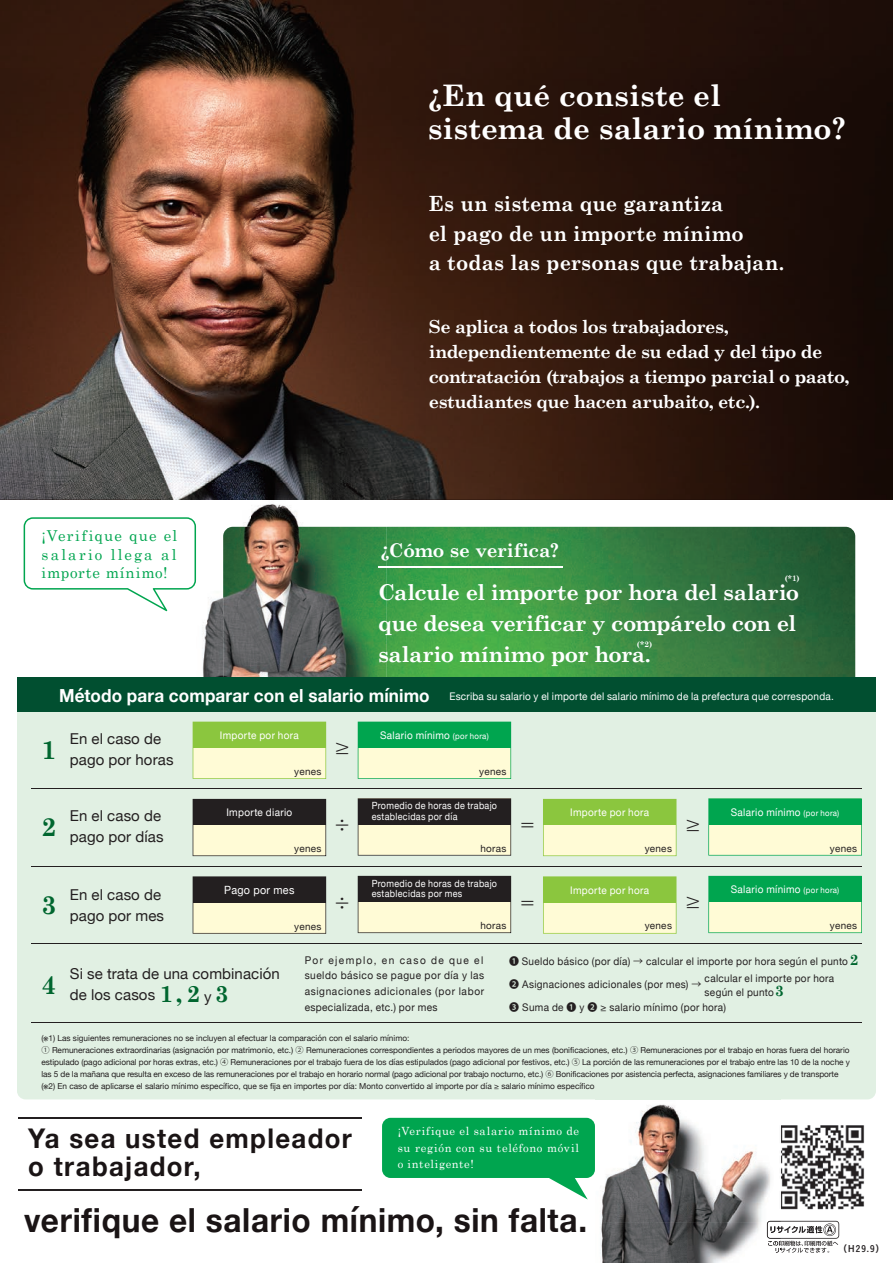
<style>
.page{position:relative;width:893px;height:1263px;background:#fff}
.page>*{position:absolute;margin:0;border:0;box-sizing:border-box;transform-origin:0 0}
.t1{font:700 33.15px "Helvetica Neue";letter-spacing:.02em;color:#1a1415;scale:.95 1}
.t2{font:700 29.7px/32.8px "Century Schoolbook";color:#fff}
.t3{font:700 27.15px/28px "Helvetica Neue";letter-spacing:.05em;color:#1a1415;scale:.95 1}
.t4{font:700 25.95px "Century Schoolbook";color:#00662f}
.t5{font:700 23.4px "Century Schoolbook";color:#00662f}
.t6{font:700 21.9px/31px "Century Schoolbook";letter-spacing:-.02em;color:#fff}
.t7{font:700 21px/29.5px "Century Schoolbook";letter-spacing:.005em;color:#fff;scale:.95 1}
.t8{font:500 20.7px "Yu Go";color:#231f20}
.t9{font:700 18.9px "Century Schoolbook";letter-spacing:-.005em;color:#fff}
.t10{font:700 18px/25px "Century Schoolbook";letter-spacing:-.035em;color:#fff}
.t11{font:15px/21px "Helvetica Neue";letter-spacing:.01em;color:#231f20}
.t12{font:15px/18.3px "Century Schoolbook";letter-spacing:.085em;color:#00a54f;text-align:justify}
.t13{font:700 15px "Century Schoolbook";color:#00662f}
.t14{font:11.4px "Helvetica Neue";letter-spacing:.03em;color:#fff;scale:.95 1}
.t15{font:11.25px/16.4px "Century Schoolbook";letter-spacing:.06em;color:#fff;text-align:justify}
.t16{font:10.65px/15.8px "Helvetica Neue";letter-spacing:.06em;color:#231f20;text-align:justify;scale:.95 1}
.t17{font:10.5px "Helvetica Neue";letter-spacing:.03em;color:#fff;scale:.95 1}
.t18{font:10.5px/14.1px "Helvetica Neue";letter-spacing:.03em;color:#231f20;scale:.95 1}
.t19{font:9.9px/10.5px "Helvetica Neue";letter-spacing:.035em;color:#fff;scale:.9 1}
.t20{font:9.9px "Helvetica Neue";letter-spacing:.035em;color:#231f20}
.t21{font:9px "Koburina Go Std W6";color:#231f20}
.t22{font:8.25px/12px "Helvetica Neue";color:#231f20}
.t23{font:700 7.95px "Century Schoolbook";color:#fff}
.s1{font-weight:700;font-size:18px}
.s2{font-size:8.25px}
.s3{font-family:"Century Schoolbook";font-weight:700;font-size:23.4px;color:#00662f}
.s4{font-family:"Koz Go Pr 6 N"}
.s5{font-family:"Century Schoolbook";font-weight:700;font-size:15px;color:#00662f}
</style>
<div class="page">
<img style="left:781px;top:1125px;width:84px;height:85px">
<img style="left:0;top:0;width:893px;height:500px">
<img style="left:252px;top:527px;width:603px;height:150px">
<img style="left:166px;top:511px;width:86px;height:166px">
<img style="left:252px;top:504px;width:135px;height:23px">
<img style="left:162px;top:484px;width:225px;height:16px">
<div style="left:17px;top:677px;width:859px;height:422px;background:#e1f0e3;border-radius:9px"></div>
<hr style="left:31px;top:788px;width:831px;height:1px;background:#231f20">
<svg style="left:24px;top:517px;width:172px;height:94px"></svg>
<div style="left:17px;top:677px;width:859px;height:35px;background:#014f30"></div>
<svg style="left:358px;top:798px;width:153px;height:57px;background:#f1edca"></svg>
<div style="left:358px;top:799px;width:153px;height:25px;background:#231f20"></div>
<div style="left:193px;top:748px;width:133px;height:31px;background:#fffbd6"></div>
<div style="left:193px;top:722px;width:133px;height:26px;background:#8bc63e"></div>
<div style="left:193px;top:825px;width:133px;height:31px;background:#fffbd6"></div>
<div style="left:193px;top:799px;width:133px;height:26px;background:#231f20"></div>
<div style="left:358px;top:748px;width:153px;height:31px;background:#fffbd6"></div>
<div style="left:358px;top:722px;width:153px;height:26px;background:#00a54f"></div>
<div style="left:358px;top:902px;width:153px;height:31px;background:#fffbd6"></div>
<svg style="left:193px;top:876px;width:133px;height:58px;background:#edeac8"></svg>
<div style="left:193px;top:877px;width:133px;height:25px;background:#231f20"></div>
<hr style="left:31px;top:866px;width:831px;height:1px;background:#231f20">
<hr style="left:31px;top:943px;width:831px;height:1px;background:#231f20">
<hr style="left:31px;top:1022px;width:831px;height:1px;background:#231f20">
<div style="left:543px;top:825px;width:133px;height:31px;background:#fffbd6"></div>
<div style="left:543px;top:799px;width:133px;height:26px;background:#8bc63e"></div>
<svg style="left:543px;top:876px;width:133px;height:58px;background:#f5f6ca"></svg>
<div style="left:543px;top:877px;width:133px;height:25px;background:#8bc63e"></div>
<svg style="left:708px;top:798px;width:154px;height:57px;background:#ecf4cc"></svg>
<div style="left:709px;top:799px;width:152px;height:25px;background:#00a54f"></div>
<div style="left:708px;top:876px;width:154px;height:57px;background:#fffbd6"></div>
<div style="left:709px;top:876px;width:152px;height:26px;background:#00a54f"></div>
<hr style="left:18px;top:1117px;width:344px;height:1px;background:#231f20">
<hr style="left:18px;top:1189px;width:344px;height:2px;background:#231f20">
<hr style="left:378px;top:566px;width:184px;height:2px;background:#fff">
<div style="left:358px;top:876px;width:153px;height:26px;background:#231f20"></div>
<img style="left:595px;top:1099px;width:186px;height:164px">
<img style="left:770px;top:1115px;width:11px;height:104px">
<svg style="left:767px;top:1221px;width:72px;height:32px"></svg>
<div style="left:382px;top:1118px;width:213px;height:60px;background:#00a54f;border-radius:9px"></div>
<svg style="left:549px;top:1177px;width:39px;height:22px"></svg>
<h2 class="t2" style="left:428px;top:79px;width:420px">¿En qué consiste el<br>sistema de salario mínimo?</h2>
<h3 class="t7" style="left:429px;top:189px;width:376px">Es un sistema que garantiza<br>el pago de un importe mínimo<br>a todas las personas que trabajan.</h3>
<h3 class="t12" style="left:42px;top:526px;width:137px">¡Verifique que el salario llega al importe mínimo!</h3>
<h3 class="t10" style="left:429px;top:314px;width:422px">Se aplica a todos los trabajadores, independientemente de su edad y del tipo de contratación (trabajos a tiempo parcial o paato, estudiantes que hacen arubaito, etc.).</h3>
<h3 class="t9" style="left:380px;top:539px;width:180px">¿Cómo se verifica?</h3>
<p class="t23" style="left:785px;top:573px;width:16px">(*1)</p>
<h3 class="t6" style="left:378px;top:576px;width:423px">Calcule el importe por hora del salario que desea verificar y compárelo con el salario mínimo por hora.</h3>
<p class="t23" style="left:637px;top:639px;width:17px">(*2)</p>
<p class="t17" style="left:59px;top:689px;width:817px"><span class="s1">Método para comparar con el salario mínimo</span> Escriba su salario y el importe del salario mínimo de la prefectura que corresponda.</p>
<h3 class="t11" style="left:42px;top:729px;width:133px;text-indent:28px">En el caso de<br><sup>1</sup> pago por horas</h3>
<p class="t17" style="left:220px;top:728px;width:85px">Importe por hora</p>
<p class="t17" style="left:380px;top:728px;width:116px">Salario mínimo <span class="s2">(por hora)</span></p>
<p class="t20" style="left:294px;top:764px;width:29px">yenes</p>
<p class="t20" style="left:479px;top:764px;width:29px">yenes</p>
<h3 class="t11" style="left:42px;top:806px;width:123px;text-align:right">En el caso de<br><sup>2</sup> pago por días</h3>
<p class="t17" style="left:226px;top:805px;width:71px">Importe diario</p>
<p class="t20" style="left:294px;top:841px;width:29px">yenes</p>
<p class="t19" style="left:372px;top:801px;width:141px">Promedio de horas de trabajo establecidas por día</p>
<h3 class="t8" style="left:332px;top:807px;width:22px">÷</h3>
<h3 class="t8" style="left:517px;top:807px;width:22px">＝</h3>
<p class="t20" style="left:480px;top:841px;width:28px">horas</p>
<p class="t17" style="left:570px;top:805px;width:85px">Importe por hora</p>
<p class="t20" style="left:645px;top:841px;width:29px">yenes</p>
<p class="t17" style="left:731px;top:804px;width:116px">Salario mínimo <span class="s2">(por hora)</span></p>
<p class="t20" style="left:830px;top:841px;width:29px">yenes</p>
<h3 class="t11" style="left:42px;top:885px;width:124px;text-align:right">En el caso de<br><sup>3</sup> pago por mes</h3>
<h3 class="t14" style="left:224px;top:881px;width:75px">Pago por mes</h3>
<p class="t20" style="left:294px;top:919px;width:29px">yenes</p>
<p class="t19" style="left:372px;top:879px;width:141px">Promedio de horas de trabajo establecidas por mes</p>
<h3 class="t8" style="left:332px;top:884px;width:22px">÷</h3>
<h3 class="t8" style="left:517px;top:884px;width:22px">＝</h3>
<p class="t20" style="left:480px;top:918px;width:28px">horas</p>
<p class="t17" style="left:570px;top:882px;width:85px">Importe por hora</p>
<p class="t17" style="left:731px;top:882px;width:116px">Salario mínimo <span class="s2">(por hora)</span></p>
<p class="t20" style="left:645px;top:918px;width:29px">yenes</p>
<p class="t20" style="left:830px;top:918px;width:29px">yenes</p>
<h3 class="t4" style="left:42px;top:969px;width:16px">4</h3>
<h3 class="t11" style="left:70px;top:964px;width:211px">Si se trata de una combinación de los casos <span class="s3">,</span> y <span class="s3">3</span></h3>
<h3 class="t5" style="left:187px;top:979px;width:15px">2</h3>
<h3 class="t5" style="left:160px;top:979px;width:15px">1</h3>
<h3 class="t13" style="left:850px;top:950px;width:10px">2</h3>
<p class="t16" style="left:305px;top:952px;width:191px">Por ejemplo, en caso de que el sueldo básico se pague por día y las asignaciones adicionales (por labor especializada, etc.) por mes</p>
<p class="t18" style="left:509px;top:955px;width:358px"><span class="s4">❶</span> Sueldo básico (por día) <span class="s4">→</span> calcular el importe por hora según el punto</p>
<p class="t18" style="left:705px;top:971px;width:138px">calcular el importe por hora según el punto<span class="s5">3</span></p>
<p class="t18" style="left:509px;top:978px;width:204px"><span class="s4">❷</span> Asignaciones adicionales (por mes) <span class="s4">→</span></p>
<p class="t18" style="left:509px;top:1001px;width:230px"><span class="s4">❸</span> Suma de <span class="s4">❶</span> y <span class="s4">❷</span> ≥ salario mínimo (por hora)</p>
<p class="t22" style="left:42px;top:1032px;width:810px">(※1) Las siguientes remuneraciones no se incluyen al efectuar la comparación con el salario mínimo:<br><span class="s4">①</span> Remuneraciones extraordinarias (asignación por matrimonio, etc.) <span class="s4">②</span> Remuneraciones correspondientes a periodos mayores de un mes (bonificaciones, etc.) <span class="s4">③</span> Remuneraciones por el trabajo en horas fuera del horario estipulado (pago adicional por horas extras, etc.) <span class="s4">④</span> Remuneraciones por el trabajo fuera de los días estipulados (pago adicional por festivos, etc.) <span class="s4">⑤</span> La porción de las remuneraciones por el trabajo entre las 10 de la noche y las 5 de la mañana que resulta en exceso de las remuneraciones por el trabajo en horario normal (pago adicional por trabajo nocturno, etc.) <span class="s4">⑥</span> Bonificaciones por asistencia perfecta, asignaciones familiares y de transporte (※2) En caso de aplicarse el salario mínimo específico, que se fija en importes por día: Monto convertido al importe por día ≥ salario mínimo específico</p>
<h3 class="t15" style="left:398px;top:1123px;width:183px">¡Verifique el salario mínimo de su región con su teléfono móvil o inteligente!</h3>
<h3 class="t3" style="left:28px;top:1125px;width:342px">Ya sea usted empleador o trabajador,</h3>
<h1 class="t1" style="left:24px;top:1194px;width:594px">verifique el salario mínimo, sin falta.</h1>
<p class="t21" style="left:838px;top:1241px;width:48px">（H29.9）</p>
</div>
